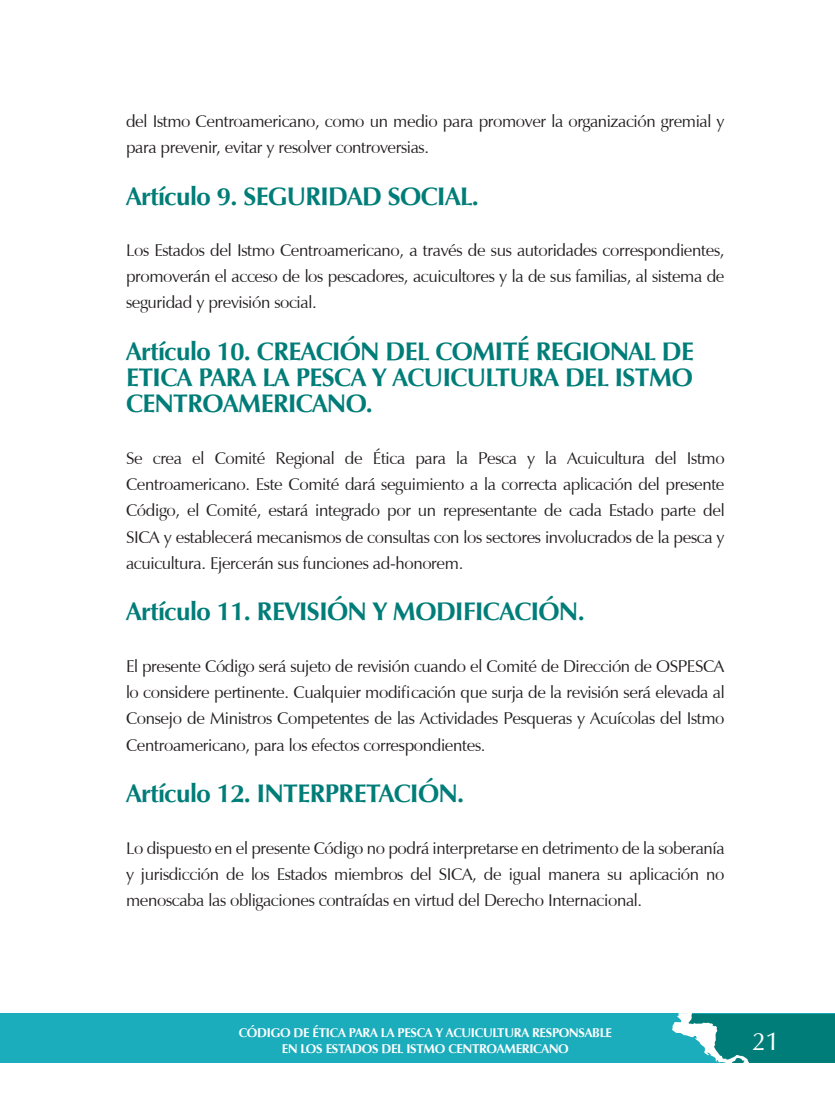
<style>
.page{position:relative;width:835px;height:1103px;background:#fff}
.page>*{position:absolute;margin:0;border:0;box-sizing:border-box;transform-origin:0 0}
.subtitulos2{font:700 26.25px/26.2px "Vera Humana 95";letter-spacing:-.02em;color:#007d78;text-align:justify}
.t1{font:26.25px "Vera Humana 95";color:#fff}
.Optima{font:17.5px/26.2px "Vera Humana 95";letter-spacing:-.02em;color:#231f20;text-align:justify}
.t2{font:700 13.12px/15.8px "Vera Humana 95";letter-spacing:-.02em;color:#fff;text-align:center}
</style>
<div class="page">
<div style="left:0;top:1013px;width:835px;height:49px;background:#1cadbd"></div>
<svg style="left:672px;top:1013px;width:163px;height:50px;background:#259493"></svg>
<p class="Optima" style="left:126px;top:108px;width:600px">del Istmo Centroamericano, como un medio para promover la organización gremial y para prevenir, evitar y resolver controversias.</p>
<p class="subtitulos2" style="left:126px;top:182px;width:354px">Artículo 9. SEGURIDAD SOCIAL.</p>
<p class="Optima" style="left:126px;top:237px;width:600px">Los Estados del Istmo Centroamericano, a través de sus autoridades correspondientes, promoverán el acceso de los pescadores, acuicultores y la de sus familias, al sistema de seguridad y previsión social.</p>
<p class="subtitulos2" style="left:126px;top:338px;width:569px">Artículo 10. CREACIÓN DEL COMITÉ REGIONAL DE ETICA PARA LA PESCA Y ACUICULTURA DEL ISTMO CENTROAMERICANO.</p>
<p class="Optima" style="left:126px;top:445px;width:600px">Se crea el Comité Regional de Ética para la Pesca y la Acuicultura del Istmo Centroamericano. Este Comité dará seguimiento a la correcta aplicación del presente Código, el Comité, estará integrado por un representante de cada Estado parte del SICA y establecerá mecanismos de consultas con los sectores involucrados de la pesca y acuicultura. Ejercerán sus funciones ad-honorem.</p>
<p class="subtitulos2" style="left:126px;top:598px;width:460px">Artículo 11. REVISIÓN Y MODIFICACIÓN.</p>
<p class="Optima" style="left:126px;top:653px;width:600px">El presente Código será sujeto de revisión cuando el Comité de Dirección de OSPESCA lo considere pertinente. Cualquier modificación que surja de la revisión será elevada al Consejo de Ministros Competentes de las Actividades Pesqueras y Acuícolas del Istmo Centroamericano, para los efectos correspondientes.</p>
<p class="subtitulos2" style="left:126px;top:780px;width:340px">Artículo 12. INTERPRETACIÓN.</p>
<p class="Optima" style="left:126px;top:834px;width:600px">Lo dispuesto en el presente Código no podrá interpretarse en detrimento de la soberanía y jurisdicción de los Estados miembros del SICA, de igual manera su aplicación no menoscaba las obligaciones contraídas en virtud del Derecho Internacional.</p>
<p class="t2" style="left:239px;top:1024px;width:375px">CÓDIGO DE ÉTICA PARA LA PESCA Y ACUICULTURA RESPONSABLE<br>EN LOS ESTADOS DEL ISTMO CENTROAMERICANO</p>
<h1 class="t1" style="left:752px;top:1025px;width:29px">21</h1>
</div>
